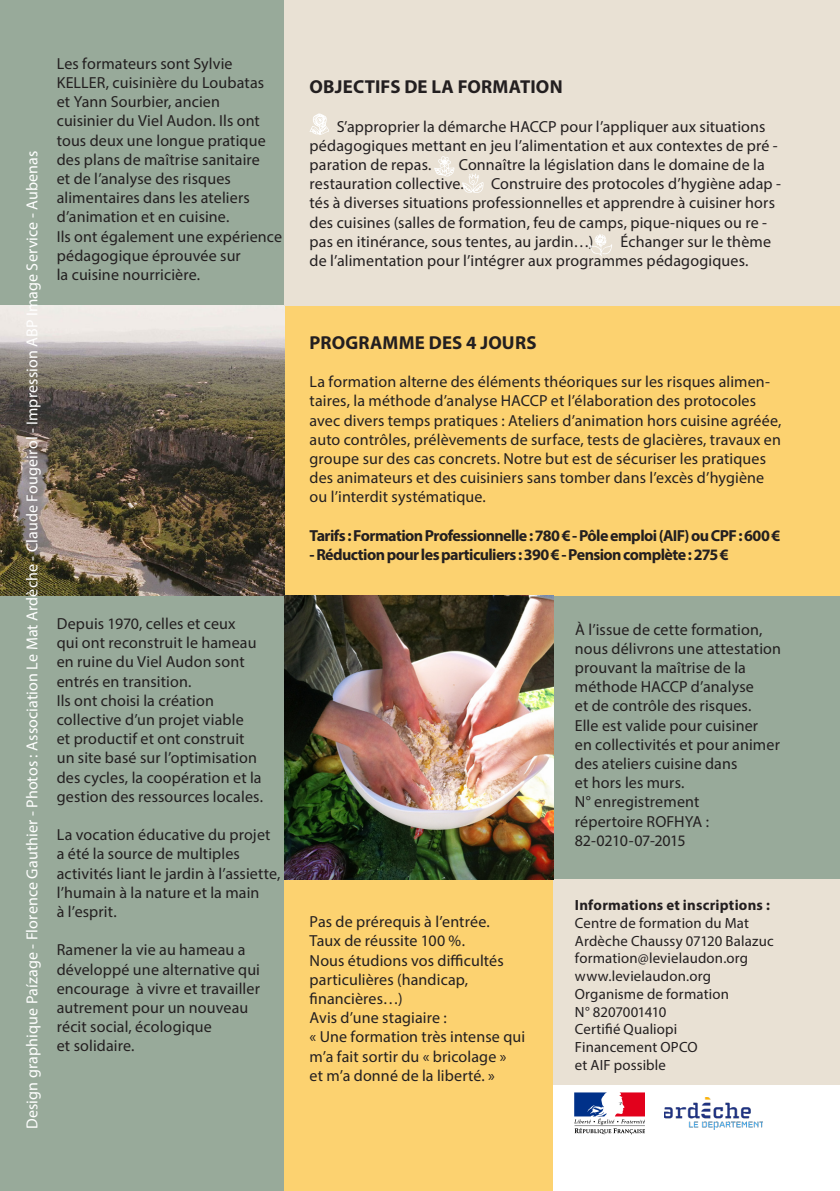
<style>
.page{position:relative;width:840px;height:1191px;background:#fff}
.page>*{position:absolute;margin:0;border:0;box-sizing:border-box;transform-origin:0 0}
.t1{font:700 18.8px "Myriad Pro";letter-spacing:.01em;color:#231f20}
.t2{font:16px/19.2px "Myriad Pro";letter-spacing:.005em;color:#231f20}
.t3{font:16px "Myriad Pro";letter-spacing:.005em;color:#fff}
.t4{font:700 16px "Myriad Pro";letter-spacing:-.035em;color:#231f20}
.t5{font:16px "Myriad Pro";letter-spacing:-.025em;color:#231f20}
.t6{font:14.8px "Myriad Pro";letter-spacing:.01em;color:#231f20}
.t7{font:700 14.8px "Myriad Pro";letter-spacing:.015em;color:#231f20}
.t8{font:14.8px "Myriad Pro";letter-spacing:-.015em;color:#231f20}
</style>
<div class="page">
<div style="left:0;top:594px;width:284px;height:597px;background:#98aa9a"></div>
<div style="left:0;top:0;width:284px;height:306px;background:#98aa9a"></div>
<div style="left:553px;top:594px;width:286px;height:285px;background:#98aa9a"></div>
<div style="left:284px;top:306px;width:555px;height:289px;background:#fcd270"></div>
<div style="left:284px;top:879px;width:269px;height:312px;background:#fcd270"></div>
<div style="left:553px;top:879px;width:286px;height:206px;background:#e9e1d4"></div>
<img style="left:284px;top:595px;width:269px;height:284px">
<img style="left:0;top:306px;width:284px;height:289px">
<div style="left:284px;top:0;width:555px;height:306px;background:#e9e1d4"></div>
<svg style="left:434px;top:156px;width:20px;height:21px"></svg>
<svg style="left:462px;top:173px;width:21px;height:20px"></svg>
<svg style="left:589px;top:234px;width:22px;height:22px"></svg>
<svg style="left:309px;top:113px;width:20px;height:22px"></svg>
<img style="left:664px;top:1097px;width:97px;height:32px">
<svg style="left:574px;top:1092px;width:70px;height:42px"></svg>
<p class="t3" style="left:22px;top:1129px;width:980px;rotate:-90deg">Design graphique Paízage - Florence Gauthier - Photos : Association Le Mat Ardèche - Claude Fougeirol - Impression ABP Image Service - Aubenas</p>
<p class="t2" style="left:57px;top:53px;width:177px">Les formateurs sont Sylvie</p>
<p class="t2" style="left:57px;top:73px;width:209px">KELLER, cuisinière du Loubatas</p>
<p class="t2" style="left:57px;top:92px;width:165px">et Yann Sourbier, ancien</p>
<p class="t2" style="left:57px;top:111px;width:204px">cuisinier du Viel Audon. Ils ont</p>
<p class="t2" style="left:57px;top:130px;width:210px">tous deux une longue pratique</p>
<p class="t2" style="left:57px;top:149px;width:204px">des plans de maîtrise sanitaire</p>
<p class="t2" style="left:57px;top:169px;width:175px">et de l’analyse des risques</p>
<p class="t2" style="left:57px;top:188px;width:194px">alimentaires dans les ateliers</p>
<p class="t2" style="left:57px;top:207px;width:174px">d’animation et en cuisine.</p>
<p class="t2" style="left:57px;top:226px;width:227px">Ils ont également une expérience</p>
<p class="t2" style="left:57px;top:245px;width:185px">pédagogique éprouvée sur</p>
<p class="t2" style="left:57px;top:265px;width:145px">la cuisine nourricière.</p>
<p class="t2" style="left:57px;top:613px;width:180px">Depuis 1970, celles et ceux</p>
<p class="t2" style="left:57px;top:633px;width:201px">qui ont reconstruit le hameau</p>
<p class="t2" style="left:57px;top:652px;width:189px">en ruine du Viel Audon sont</p>
<p class="t2" style="left:57px;top:671px;width:136px">entrés en transition.</p>
<p class="t2" style="left:57px;top:690px;width:159px">Ils ont choisi la création</p>
<p class="t2" style="left:57px;top:709px;width:188px">collective d’un projet viable</p>
<p class="t2" style="left:57px;top:729px;width:189px">et productif et ont construit</p>
<p class="t2" style="left:57px;top:748px;width:201px">un site basé sur l’optimisation</p>
<p class="t2" style="left:57px;top:767px;width:206px">des cycles, la coopération et la</p>
<p class="t2" style="left:57px;top:786px;width:208px">gestion des ressources locales.</p>
<p class="t2" style="left:57px;top:825px;width:215px">La vocation éducative du projet</p>
<p class="t2" style="left:57px;top:844px;width:184px">a été la source de multiples</p>
<p class="t2" style="left:57px;top:863px;width:225px">activités liant le jardin à l’assiette,</p>
<p class="t2" style="left:57px;top:882px;width:204px">l’humain à la nature et la main</p>
<p class="t2" style="left:57px;top:901px;width:61px">à l’esprit.</p>
<p class="t2" style="left:57px;top:940px;width:190px">Ramener la vie au hameau a</p>
<p class="t2" style="left:57px;top:959px;width:205px">développé une alternative qui</p>
<p class="t2" style="left:57px;top:978px;width:205px">encourage à vivre et travailler</p>
<p class="t2" style="left:57px;top:997px;width:193px">autrement pour un nouveau</p>
<p class="t2" style="left:57px;top:1017px;width:156px">récit social, écologique</p>
<p class="t2" style="left:57px;top:1036px;width:79px">et solidaire.</p>
<p class="t1" style="left:309px;top:75px;width:254px">OBJECTIFS DE LA FORMATION</p>
<p class="t2" style="left:336px;top:116px;width:430px">S’approprier la démarche HACCP pour l’appliquer aux situations</p>
<p class="t2" style="left:309px;top:136px;width:469px">pédagogiques mettant en jeu l’alimentation et aux contextes de pré -</p>
<p class="t2" style="left:309px;top:155px;width:123px">paration de repas.</p>
<p class="t2" style="left:458px;top:155px;width:307px">Connaître la législation dans le domaine de la</p>
<p class="t2" style="left:309px;top:174px;width:156px">restauration collective.</p>
<p class="t2" style="left:490px;top:174px;width:291px">Construire des protocoles d’hygiène adap -</p>
<p class="t2" style="left:309px;top:193px;width:466px">tés à diverses situations professionnelles et apprendre à cuisiner hors</p>
<p class="t2" style="left:309px;top:212px;width:459px">des cuisines (salles de formation, feu de camps, pique-niques ou re -</p>
<p class="t2" style="left:309px;top:232px;width:285px">pas en itinérance, sous tentes, au jardin…)</p>
<p class="t2" style="left:620px;top:232px;width:152px">Échanger sur le thème</p>
<p class="t2" style="left:309px;top:251px;width:440px">de l’alimentation pour l’intégrer aux programmes pédagogiques.</p>
<p class="t1" style="left:309px;top:330px;width:228px">PROGRAMME DES 4 JOURS</p>
<p class="t2" style="left:309px;top:372px;width:473px">La formation alterne des éléments théoriques sur les risques alimen&shy;taires, la méthode d’analyse HACCP et l’élaboration des protocoles avec divers temps pratiques : Ateliers d’animation hors cuisine agréée, auto contrôles, prélèvements de surface, tests de glacières, travaux en groupe sur des cas concrets. Notre but est de sécuriser les pratiques des animateurs et des cuisiniers sans tomber dans l’excès d’hygiène ou l’interdit systématique.</p>
<p class="t4" style="left:309px;top:525px;width:472px">Tarifs : Formation Professionnelle : 780 € - Pôle emploi (AIF) ou CPF : 600 €</p>
<p class="t4" style="left:309px;top:544px;width:420px">- Réduction pour les particuliers : 390 € - Pension complète : 275 €</p>
<p class="t2" style="left:309px;top:912px;width:181px">Pas de prérequis à l’entrée.</p>
<p class="t2" style="left:309px;top:931px;width:157px">Taux de réussite 100 %.</p>
<p class="t2" style="left:309px;top:950px;width:195px">Nous étudions vos difficultés</p>
<p class="t2" style="left:309px;top:969px;width:160px">particulières (handicap,</p>
<p class="t2" style="left:309px;top:988px;width:95px">financières…)</p>
<p class="t2" style="left:309px;top:1008px;width:139px">Avis d’une stagiaire :</p>
<p class="t2" style="left:309px;top:1027px;width:217px">« Une formation très intense qui</p>
<p class="t2" style="left:309px;top:1046px;width:198px">m’a fait sortir du « bricolage »</p>
<p class="t2" style="left:309px;top:1065px;width:187px">et m’a donné de la liberté. »</p>
<p class="t2" style="left:574px;top:619px;width:189px">À l’issue de cette formation,</p>
<p class="t2" style="left:574px;top:638px;width:208px">nous délivrons une attestation</p>
<p class="t2" style="left:574px;top:658px;width:172px">prouvant la maîtrise de la</p>
<p class="t2" style="left:574px;top:677px;width:180px">méthode HACCP d’analyse</p>
<p class="t2" style="left:574px;top:696px;width:178px">et de contrôle des risques.</p>
<p class="t2" style="left:574px;top:715px;width:185px">Elle est valide pour cuisiner</p>
<p class="t2" style="left:574px;top:734px;width:206px">en collectivités et pour animer des ateliers cuisine dans</p>
<p class="t2" style="left:574px;top:773px;width:111px">et hors les murs.</p>
<p class="t2" style="left:574px;top:792px;width:126px">N° enregistrement</p>
<p class="t2" style="left:574px;top:811px;width:136px">répertoire ROFHYA :</p>
<p class="t5" style="left:574px;top:830px;width:112px">82-0210-07-2015</p>
<p class="t7" style="left:574px;top:895px;width:196px">Informations et inscriptions :</p>
<p class="t6" style="left:574px;top:913px;width:176px">Centre de formation du Mat</p>
<p class="t6" style="left:574px;top:931px;width:200px">Ardèche Chaussy 07120 Balazuc</p>
<p class="t6" style="left:574px;top:949px;width:175px">formation@levielaudon.org</p>
<p class="t6" style="left:574px;top:967px;width:137px">www.levielaudon.org</p>
<p class="t6" style="left:574px;top:984px;width:155px">Organisme de formation</p>
<p class="t8" style="left:574px;top:1002px;width:93px">N° 8207001410</p>
<p class="t6" style="left:574px;top:1020px;width:104px">Certifié Qualiopi</p>
<p class="t6" style="left:574px;top:1038px;width:124px">Financement OPCO</p>
<p class="t6" style="left:574px;top:1055px;width:93px">et AIF possible</p>
</div>
